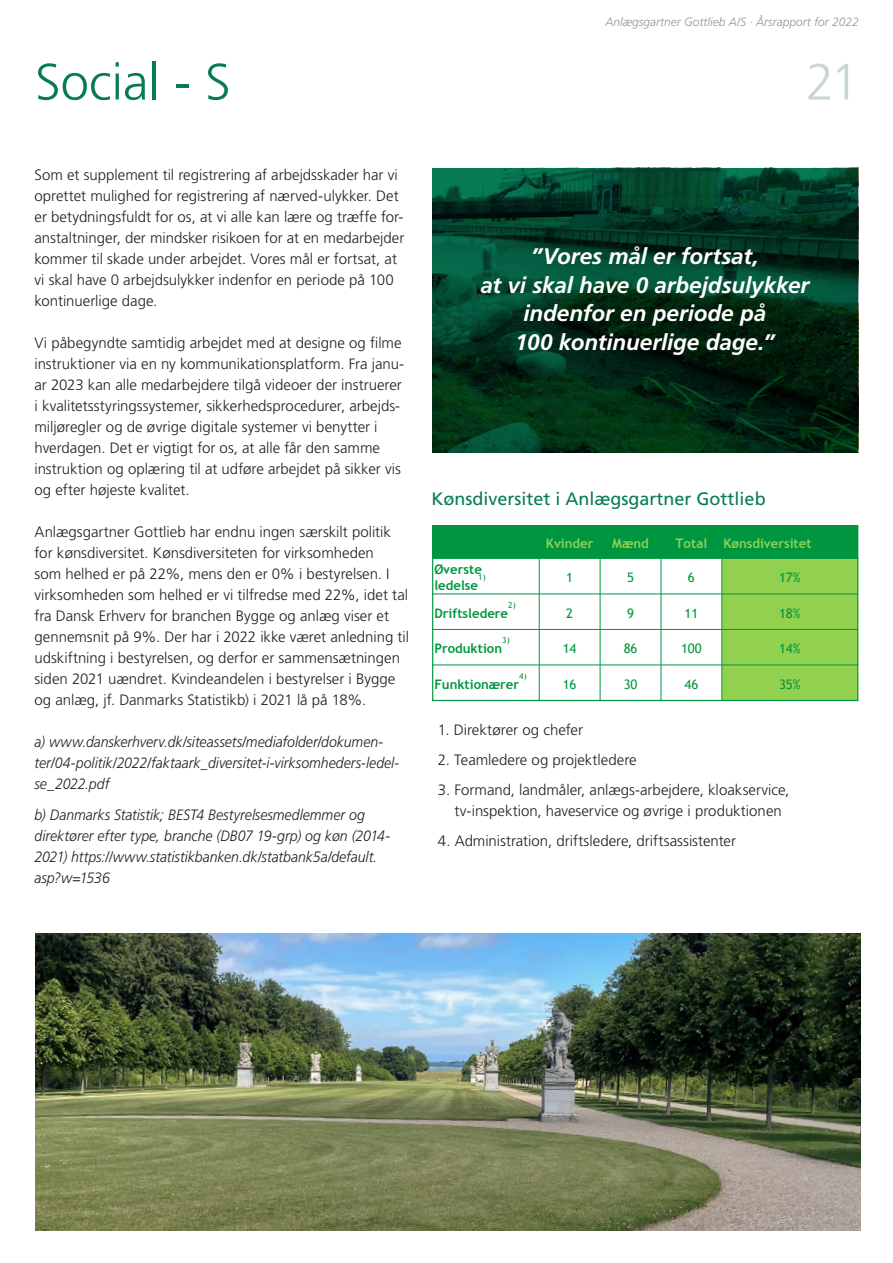
<style>
.page{position:relative;width:893px;height:1263px;background:#fff}
.page>*{position:absolute;margin:0;border:0;box-sizing:border-box;transform-origin:0 0}
.t1{font:300 51px "Frutiger";color:#077b54}
.t2{font:300 51px "Frutiger";color:#c9d8ce}
.t3{font:italic 700 22.5px/28.5px "Frutiger";letter-spacing:-.005em;color:#fff;text-align:center}
.t4{font:18px "Frutiger";color:#077b54}
.t5{font:300 15px/21px "Frutiger";color:#231f20}
.t6{font:italic 300 15px/21px "Frutiger";color:#231f20;scale:.94 1}
.t7{font:700 13.05px/15.5px "Trebuchet MS";color:#009640}
.t8{font:13.05px "Trebuchet MS";color:#009640}
.t9{font:700 13.05px "Trebuchet MS";color:#92d050}
.t10{font:italic 300 12px "Frutiger";color:#939598}
.t11{font:8.4px "Trebuchet MS";color:#009640}
</style>
<div class="page">
<svg style="left:432px;top:168px;width:425px;height:285px;background:#023520"></svg>
<div style="left:433px;top:525px;width:106px;height:33px;background:#009640"></div>
<div style="left:539px;top:525px;width:61px;height:33px;background:#009640"></div>
<div style="left:600px;top:525px;width:61px;height:33px;background:#009640"></div>
<div style="left:661px;top:525px;width:61px;height:33px;background:#009640"></div>
<div style="left:722px;top:525px;width:136px;height:33px;background:#009640"></div>
<div style="left:722px;top:558px;width:136px;height:36px;background:#92d050"></div>
<div style="left:722px;top:594px;width:136px;height:35px;background:#92d050"></div>
<div style="left:722px;top:629px;width:136px;height:36px;background:#92d050"></div>
<div style="left:722px;top:665px;width:136px;height:35px;background:#92d050"></div>
<hr style="left:539px;top:525px;width:1px;height:176px;background:#009640">
<hr style="left:600px;top:525px;width:1px;height:176px;background:#009640">
<hr style="left:661px;top:525px;width:1px;height:176px;background:#009640">
<hr style="left:721px;top:525px;width:1px;height:176px;background:#009640">
<hr style="left:432px;top:558px;width:426px;height:1px;background:#009640">
<hr style="left:432px;top:594px;width:426px;height:1px;background:#009640">
<hr style="left:432px;top:629px;width:426px;height:1px;background:#009640">
<hr style="left:432px;top:665px;width:426px;height:1px;background:#009640">
<hr style="left:432px;top:525px;width:1px;height:176px;background:#009640">
<hr style="left:857px;top:525px;width:1px;height:176px;background:#009640">
<hr style="left:432px;top:700px;width:426px;height:1px;background:#009640">
<img style="left:35px;top:933px;width:825px;height:297px">
<p class="t1" style="left:35px;top:53px;width:197px">Social - S</p>
<p class="t10" style="left:606px;top:15px;width:255px">Anlægsgartner Gottlieb A/S · Årsrapport for 2022</p>
<h1 class="t2" style="left:806px;top:53px;width:55px">21</h1>
<p class="t5" style="left:35px;top:164px;width:371px">Som et supplement til registrering af arbejdsskader har vi oprettet mulighed for registrering af nærved-ulykker. Det er betydningsfuldt for os, at vi alle kan lære og træffe for&shy;anstaltninger, der mindsker risikoen for at en medarbejder kommer til skade under arbejdet. Vores mål er fortsat, at vi skal have 0 arbejdsulykker indenfor en periode på 100 kontinuerlige dage.</p>
<p class="t5" style="left:35px;top:332px;width:371px">Vi påbegyndte samtidig arbejdet med at designe og filme instruktioner via en ny kommunikationsplatform. Fra janu&shy;ar 2023 kan alle medarbejdere tilgå videoer der instruerer i kvalitetsstyringssystemer, sikkerhedsprocedurer, arbejds&shy;miljøregler og de øvrige digitale systemer vi benytter i hverdagen. Det er vigtigt for os, at alle får den samme instruktion og oplæring til at udføre arbejdet på sikker vis og efter højeste kvalitet.</p>
<p class="t5" style="left:35px;top:521px;width:376px">Anlægsgartner Gottlieb har endnu ingen særskilt politik for kønsdiversitet. Kønsdiversiteten for virksomheden<br>som helhed er på 22%, mens den er 0% i bestyrelsen. I virksomheden som helhed er vi tilfredse med 22%, idet tal fra Dansk Erhverv for branchen Bygge og anlæg viser et gennemsnit på 9%. Der har i 2022 ikke været anledning til udskiftning i bestyrelsen, og derfor er sammensætningen siden 2021 uændret. Kvindeandelen i bestyrelser i Bygge og anlæg, jf. Danmarks Statistikb) i 2021 lå på 18%.</p>
<p class="t6" style="left:35px;top:731px;width:389px">a) www.danskerhverv.dk/siteassets/mediafolder/dokumen&shy;ter/04-politik/2022/faktaark_diversitet-i-virksomheders-ledel&shy;se_2022.pdf</p>
<p class="t6" style="left:35px;top:804px;width:380px">b) Danmarks Statistik; BEST4 Bestyrelsesmedlemmer og direktører efter type, branche (DB07 19-grp) og køn (2014- 2021) https://www.statistikbanken.dk/statbank5a/default. asp?w=1536</p>
<p class="t3" style="left:480px;top:242px;width:330px">”Vores mål er fortsat,<br>at vi skal have 0 arbejdsulykker indenfor en periode på<br>100 kontinuerlige dage.”</p>
<p class="t4" style="left:432px;top:488px;width:336px">Kønsdiversitet i Anlægsgartner Gottlieb</p>
<p class="t9" style="left:546px;top:535px;width:49px">Kvinder</p>
<p class="t9" style="left:612px;top:535px;width:38px">Mænd</p>
<p class="t9" style="left:676px;top:535px;width:138px">Total Kønsdiversitet</p>
<p class="t8" style="left:566px;top:570px;width:8px">1</p>
<p class="t8" style="left:627px;top:570px;width:8px">5</p>
<p class="t8" style="left:688px;top:570px;width:8px">6</p>
<p class="t8" style="left:779px;top:570px;width:23px">17%</p>
<p class="t7" style="left:434px;top:562px;width:49px">Øverste ledelse</p>
<p class="t11" style="left:478px;top:572px;width:9px">1)</p>
<p class="t7" style="left:434px;top:605px;width:75px">Driftsledere</p>
<p class="t8" style="left:566px;top:605px;width:8px">2</p>
<p class="t8" style="left:627px;top:605px;width:8px">9</p>
<p class="t8" style="left:684px;top:605px;width:15px">11</p>
<p class="t8" style="left:779px;top:605px;width:23px">18%</p>
<p class="t11" style="left:508px;top:600px;width:9px">2)</p>
<p class="t11" style="left:502px;top:635px;width:9px">3)</p>
<p class="t7" style="left:434px;top:676px;width:86px">Funktionærer</p>
<p class="t8" style="left:563px;top:676px;width:15px">16</p>
<p class="t8" style="left:624px;top:676px;width:15px">30</p>
<p class="t8" style="left:684px;top:676px;width:15px">46</p>
<p class="t8" style="left:779px;top:676px;width:23px">35%</p>
<p class="t7" style="left:434px;top:641px;width:69px">Produktion</p>
<p class="t8" style="left:563px;top:641px;width:15px">14</p>
<p class="t8" style="left:624px;top:641px;width:15px">86</p>
<p class="t8" style="left:681px;top:641px;width:22px">100</p>
<p class="t8" style="left:779px;top:641px;width:23px">14%</p>
<p class="t11" style="left:519px;top:671px;width:9px">4)</p>
<p class="t5" style="left:438px;top:719px;width:147px">1. Direktører og chefer</p>
<p class="t5" style="left:438px;top:749px;width:200px">2. Teamledere og projektledere</p>
<p class="t5" style="left:438px;top:779px;width:353px;text-align:center">3. Formand, landmåler, anlægs-arbejdere, kloakservice, tv-inspektion, haveservice og øvrige i produktionen</p>
<p class="t5" style="left:438px;top:830px;width:300px">4. Administration, driftsledere, driftsassistenter</p>
</div>
